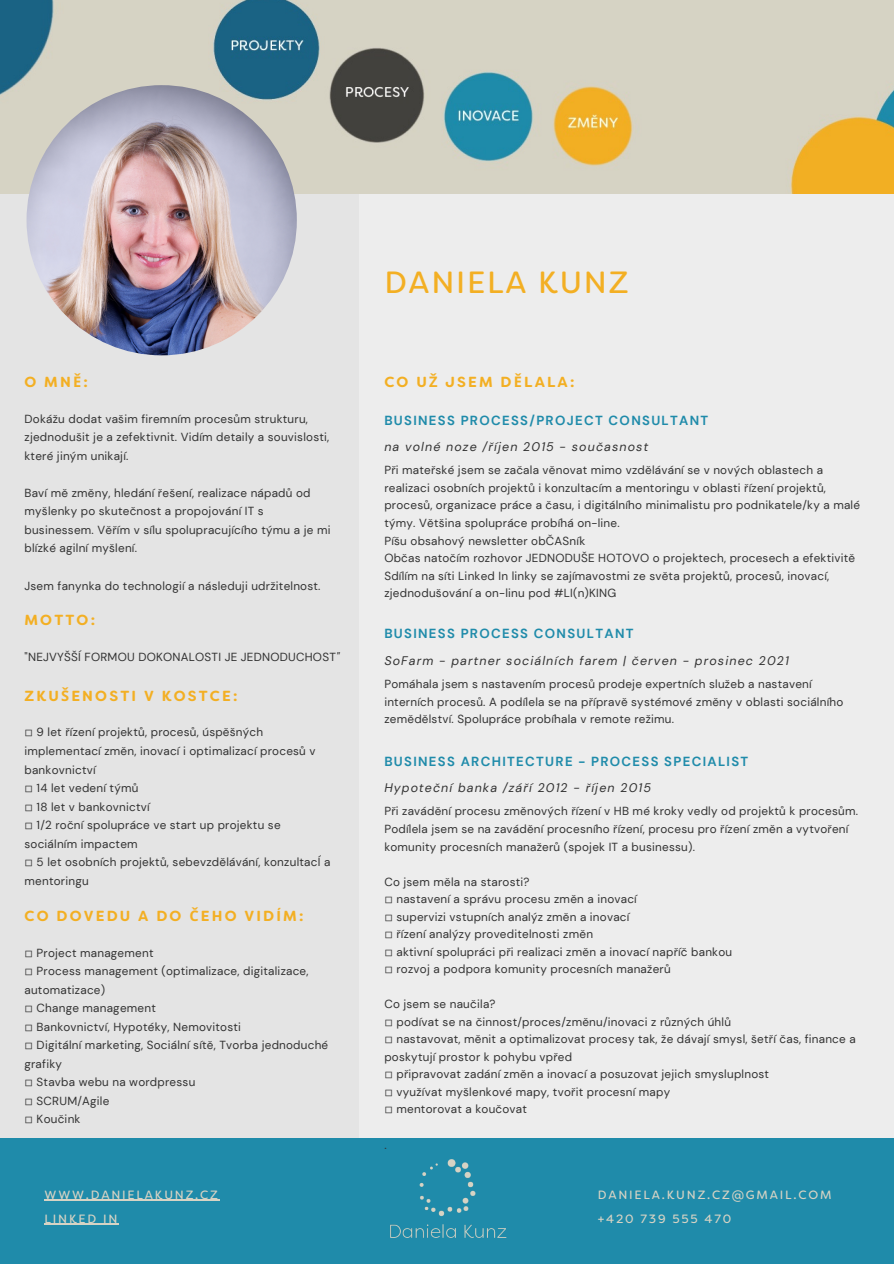
<style>
.page{position:relative;width:894px;height:1264px;background:#fff}
.page>*{position:absolute;margin:0;border:0;box-sizing:border-box;transform-origin:0 0}
.t1{font:30.6px "Filson Soft W03";letter-spacing:.06em;color:#f3af23}
.t2{font:700 14.55px "Filson Soft";letter-spacing:.15em;color:#f3af23}
.t3{font:700 13.2px "DM Sans";letter-spacing:.1em;color:#1f8baa}
.t4{font:italic 12.45px "DM Sans";letter-spacing:.09em;color:#323232}
.t5{font:12px "Filson Soft W03";letter-spacing:.15em;color:#d6d3c4}
.t6{font:11.7px/18.5px "DM Sans";letter-spacing:.02em;color:#323232}
.s1{font-family:"Noto Sans"}
.s2{font-style:italic}
.s3{font-family:"DejaVu Sans"}
</style>
<div class="page">
<div style="left:0;top:0;width:893px;height:1263px;background:#ededed"></div>
<div style="left:0;top:180px;width:359px;height:1058px;background:#e4e4e4"></div>
<div style="left:0;top:1138px;width:893px;height:125px;background:#1f8baa"></div>
<img style="left:0;top:0;width:893px;height:194px">
<img style="left:27px;top:85px;width:270px;height:270px;border-radius:50%">
<img style="left:390px;top:1159px;width:117px;height:79px">
<hr style="left:45px;top:1199px;width:175px;height:1px;background:#d6d3c4">
<hr style="left:45px;top:1223px;width:74px;height:1px;background:#d6d3c4">
<p class="t2" style="left:24px;top:372px;width:65px">O MN<span class="s1">Ě</span>:</p>
<p class="t6" style="left:24px;top:410px;width:306px">Dokážu dodat vašim firemním procesům strukturu, zjednodušit je a zefektivnit. Vidím detaily a souvislosti, které jiným unikají.</p>
<p class="t6" style="left:24px;top:484px;width:307px">Baví mě změny, hledání řešení, realizace nápadů od myšlenky po skutečnost a propojování IT s businessem. Věřím v sílu spolupracujícího týmu a je mi blízké agilní myšlení.</p>
<p class="t6" style="left:24px;top:576px;width:297px">Jsem fanynka do technologií a následuji udržitelnost.</p>
<p class="t2" style="left:24px;top:610px;width:72px">MOTTO:</p>
<p class="t6" style="left:24px;top:648px;width:316px">"NEJVYŠŠÍ FORMOU DOKONALOSTI JE JEDNODUCHOST<span class="s2">"</span></p>
<p class="t2" style="left:24px;top:686px;width:214px">ZKU<span class="s1">Š</span>ENOSTI V KOSTCE:</p>
<p class="t6" style="left:24px;top:723px;width:292px"><span class="s3">◽️</span> 9 let řízení projektů, procesů, úspěšných implementací změn, inovací i optimalizací procesů v bankovnictví</p>
<p class="t6" style="left:24px;top:778px;width:115px"><span class="s3">◽️</span> 14 let vedení týmů</p>
<p class="t6" style="left:24px;top:797px;width:127px"><span class="s3">◽️</span> 18 let v bankovnictví</p>
<p class="t6" style="left:24px;top:815px;width:258px"><span class="s3">◽️</span> 1/2 roční spolupráce ve start up projektu se sociálním impactem</p>
<p class="t6" style="left:24px;top:852px;width:307px"><span class="s3">◽️</span> 5 let osobních projektů, sebevzdělávání, konzultacÍ a mentoringu</p>
<p class="t2" style="left:24px;top:906px;width:280px">CO DOVEDU A DO <span class="s1">Č</span>EHO VIDÍM:</p>
<p class="t6" style="left:24px;top:943px;width:130px"><span class="s3">◽️</span> Project management</p>
<p class="t6" style="left:24px;top:962px;width:285px"><span class="s3">◽️</span> Process management (optimalizace, digitalizace, automatizace)</p>
<p class="t6" style="left:24px;top:999px;width:133px"><span class="s3">◽️</span> Change management</p>
<p class="t6" style="left:24px;top:1017px;width:218px"><span class="s3">◽️</span> Bankovnictví, Hypotéky, Nemovitosti</p>
<p class="t6" style="left:24px;top:1036px;width:305px"><span class="s3">◽️</span> Digitální marketing, Sociální sítě, Tvorba jednoduché grafiky</p>
<p class="t6" style="left:24px;top:1073px;width:172px"><span class="s3">◽️</span> Stavba webu na wordpressu</p>
<p class="t6" style="left:24px;top:1091px;width:86px"><span class="s3">◽️</span> SCRUM/Agile</p>
<p class="t6" style="left:24px;top:1109px;width:57px"><span class="s3">◽️</span> Koučink</p>
<p class="t5" style="left:45px;top:1186px;width:175px">WWW.DANIELAKUNZ.CZ</p>
<p class="t5" style="left:45px;top:1210px;width:74px">LINKED IN</p>
<p class="t1" style="left:384px;top:262px;width:246px">DANIELA KUNZ</p>
<p class="t2" style="left:384px;top:372px;width:192px">CO U<span class="s1">Ž</span> JSEM D<span class="s1">Ě</span>LALA:</p>
<p class="t3" style="left:384px;top:411px;width:325px">BUSINESS PROCESS/PROJECT CONSULTANT</p>
<p class="t4" style="left:384px;top:439px;width:265px">na volné noze /říjen 2015 - současnost</p>
<p class="t6" style="left:384px;top:461px;width:477px;line-height:17.5px">Při mateřské jsem se začala věnovat mimo vzdělávání se v nových oblastech a realizaci osobních projektů i konzultacím a mentoringu v oblasti řízení projektů, procesů, organizace práce a času, i digitálního minimalistu pro podnikatele/ky a malé týmy. Většina spolupráce probíhá on-line.</p>
<p class="t6" style="left:384px;top:531px;width:202px">Píšu obsahový newsletter obČASník</p>
<p class="t6" style="left:384px;top:549px;width:472px">Občas natočím rozhovor JEDNODUŠE HOTOVO o projektech, procesech a efektivitě</p>
<p class="t6" style="left:384px;top:567px;width:446px;line-height:17.5px">Sdílím na síti Linked In linky se zajímavostmi ze světa projektů, procesů, inovací, zjednodušování a on-linu pod #LI(n)KING</p>
<p class="t3" style="left:384px;top:625px;width:251px">BUSINESS PROCESS CONSULTANT</p>
<p class="t4" style="left:384px;top:652px;width:406px">SoFarm - partner sociálních farem | červen - prosinec 2021</p>
<p class="t6" style="left:384px;top:675px;width:460px;line-height:17.5px">Pomáhala jsem s nastavením procesů prodeje expertních služeb a nastavení interních procesů. A podílela se na přípravě systémové změny v oblasti sociálního zemědělství. Spolupráce probíhala v remote režimu.</p>
<p class="t3" style="left:384px;top:752px;width:365px">BUSINESS ARCHITECTURE - PROCESS SPECIALIST</p>
<p class="t4" style="left:384px;top:780px;width:268px">Hypoteční banka /září 2012 - říjen 2015</p>
<p class="t6" style="left:384px;top:802px;width:475px;line-height:17.5px">Při zavádění procesu změnových řízení v HB mé kroky vedly od projektů k procesům.<br>Podílela jsem se na zavádění procesního řízení, procesu pro řízení změn a vytvoření komunity procesních manažerů (spojek IT a businessu).</p>
<p class="t6" style="left:384px;top:872px;width:147px">Co jsem měla na starosti?</p>
<p class="t6" style="left:384px;top:889px;width:254px"><span class="s3">◽️</span> nastavení a správu procesu změn a inovací</p>
<p class="t6" style="left:384px;top:907px;width:246px"><span class="s3">◽️</span> supervizi vstupních analýz změn a inovací</p>
<p class="t6" style="left:384px;top:924px;width:210px"><span class="s3">◽️</span> řízení analýzy proveditelnosti změn</p>
<p class="t6" style="left:384px;top:942px;width:349px"><span class="s3">◽️</span> aktivní spolupráci při realizaci změn a inovací napříč bankou</p>
<p class="t6" style="left:384px;top:960px;width:288px"><span class="s3">◽️</span> rozvoj a podpora komunity procesních manažerů</p>
<p class="t6" style="left:384px;top:995px;width:113px">Co jsem se naučila?</p>
<p class="t6" style="left:384px;top:1012px;width:348px"><span class="s3">◽️</span> podívat se na činnost/proces/změnu/inovaci z různých úhlů</p>
<p class="t6" style="left:384px;top:1030px;width:473px;line-height:17.5px"><span class="s3">◽️</span> nastavovat, měnit a optimalizovat procesy tak, že dávají smysl, šetří čas, finance a poskytují prostor k pohybu vpřed</p>
<p class="t6" style="left:384px;top:1065px;width:386px"><span class="s3">◽️</span> připravovat zadání změn a inovací a posuzovat jejich smysluplnost</p>
<p class="t6" style="left:384px;top:1082px;width:287px"><span class="s3">◽️</span> využívat myšlenkové mapy, tvořit procesní mapy</p>
<p class="t6" style="left:384px;top:1100px;width:144px"><span class="s3">◽️</span> mentorovat a koučovat</p>
<p class="t6" style="left:384px;top:1135px;width:4px">.</p>
<p class="t5" style="left:597px;top:1186px;width:235px">DANIELA.KUNZ.CZ@GMAIL.COM</p>
<p class="t5" style="left:597px;top:1210px;width:135px">+420 739 555 470</p>
</div>
